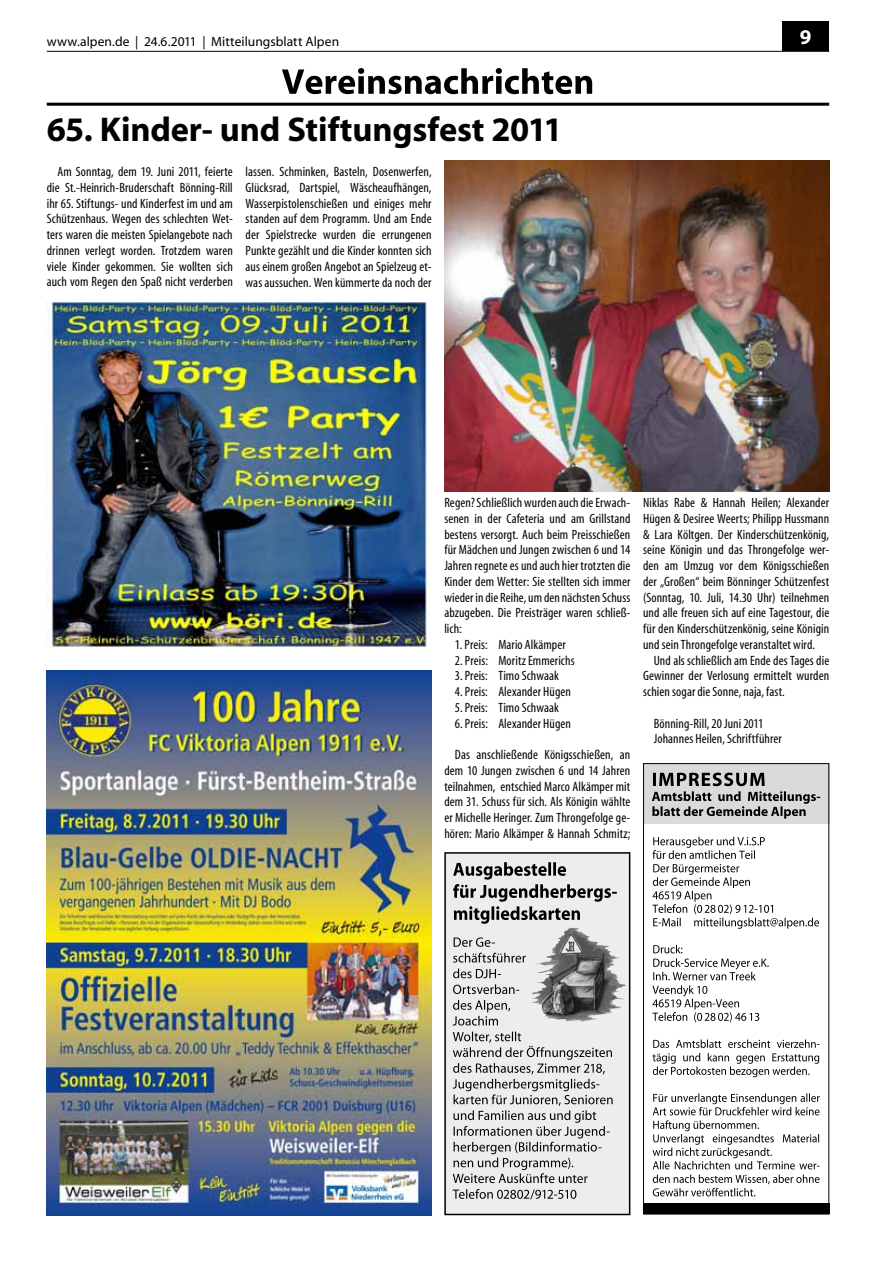
<style>
.page{position:relative;width:893px;height:1263px;background:#fff}
.page>*{position:absolute;margin:0;border:0;box-sizing:border-box;transform-origin:0 0}
.t1{font:700 34.5px "Myriad";letter-spacing:-.005em;color:#000}
.t2{font:700 21px "Myriad";color:#fff}
.t3{font:condensed 13.5px/15.8px "Myriad";letter-spacing:.005em;color:#000;text-align:justify}
.t4{font:13.5px "Myriad";color:#000}
</style>
<div class="page">
<div style="left:782px;top:21px;width:47px;height:30px;background:#000"></div>
<hr style="left:47px;top:51px;width:782px;height:1px;background:#000">
<hr style="left:47px;top:103px;width:782px;height:3px;background:#000">
<svg style="left:282px;top:68px;width:310px;height:26px"></svg>
<div style="left:643px;top:764px;width:186px;height:60px;background:#d9dadb"></div>
<svg style="left:652px;top:772px;width:168px;height:47px"></svg>
<div style="left:643px;top:1203px;width:186px;height:11px;background:#000"></div>
<div style="left:643px;top:763px;width:186px;height:451px;border:1px solid #000"></div>
<svg style="left:652px;top:837px;width:167px;height:92px"></svg>
<svg style="left:652px;top:945px;width:117px;height:77px"></svg>
<svg style="left:653px;top:1039px;width:167px;height:38px"></svg>
<svg style="left:653px;top:1093px;width:167px;height:103px"></svg>
<svg style="left:447px;top:855px;width:180px;height:357px;background:#d3d4d4"></svg>
<div style="left:444px;top:852px;width:186px;height:363px;border:2px solid #000"></div>
<img style="left:532px;top:927px;width:40px;height:72px">
<svg style="left:453px;top:862px;width:164px;height:62px;background:#b4b5b5"></svg>
<svg style="left:453px;top:1189px;width:123px;height:10px"></svg>
<svg style="left:453px;top:1031px;width:160px;height:152px;background:#c8c9c9"></svg>
<svg style="left:453px;top:1000px;width:57px;height:25px"></svg>
<svg style="left:453px;top:984px;width:66px;height:10px"></svg>
<svg style="left:453px;top:968px;width:48px;height:10px"></svg>
<svg style="left:453px;top:953px;width:73px;height:9px"></svg>
<svg style="left:454px;top:937px;width:41px;height:10px"></svg>
<img style="left:47px;top:302px;width:380px;height:345px">
<img style="left:444px;top:160px;width:385px;height:331px">
<img style="left:47px;top:670px;width:385px;height:546px">
<p class="t4" style="left:47px;top:35px;width:294px">www.alpen.de | 24.6.2011 | Mitteilungsblatt Alpen</p>
<h2 class="t2" style="left:800px;top:26px;width:13px">9</h2>
<h1 class="t1" style="left:47px;top:112px;width:517px">65. Kinder- und Stiftungsfest 2011</h1>
<p class="t3" style="left:47px;top:164px;width:188px;text-indent:11px">Am Sonntag, dem 19. Juni 2011, feierte die St.-Heinrich-Bruderschaft Bönning-Rill ihr 65. Stiftungs- und Kinderfest im und am Schützenhaus. Wegen des schlechten Wet&shy;ters waren die meisten Spielangebote nach drinnen verlegt worden. Trotzdem waren viele Kinder gekommen. Sie wollten sich auch vom Regen den Spaß nicht verderben</p>
<p class="t3" style="left:246px;top:164px;width:188px">lassen. Schminken, Basteln, Dosenwerfen, Glücksrad, Dartspiel, Wäscheaufhängen, Wasserpistolenschießen und einiges mehr standen auf dem Programm. Und am Ende der Spielstrecke wurden die errungenen Punkte gezählt und die Kinder konnten sich aus einem großen Angebot an Spielzeug et&shy;was aussuchen. Wen kümmerte da noch der</p>
<p class="t3" style="left:444px;top:495px;width:188px">Regen? Schließlich wurden auch die Erwach&shy;senen in der Cafeteria und am Grillstand bestens versorgt. Auch beim Preisschießen für Mädchen und Jungen zwischen 6 und 14<br>Jahren regnete es und auch hier trotzten die Kinder dem Wetter: Sie stellten sich immer wieder in die Reihe, um den nächsten Schuss abzugeben. Die Preisträger waren schließ&shy;lich:</p>
<p class="t3" style="left:455px;top:637px;width:112px">1. Preis: Mario Alkämper</p>
<p class="t3" style="left:455px;top:653px;width:121px">2. Preis: Moritz Emmerichs</p>
<p class="t3" style="left:455px;top:669px;width:105px">3. Preis: Timo Schwaak</p>
<p class="t3" style="left:455px;top:684px;width:118px">4. Preis: Alexander Hügen</p>
<p class="t3" style="left:455px;top:700px;width:105px">5. Preis: Timo Schwaak</p>
<p class="t3" style="left:455px;top:716px;width:118px">6. Preis: Alexander Hügen</p>
<p class="t3" style="left:444px;top:747px;width:188px;text-indent:11px">Das anschließende Königsschießen, an dem 10 Jungen zwischen 6 und 14 Jahren teilnahmen, entschied Marco Alkämper mit dem 31. Schuss für sich. Als Königin wählte er Michelle Heringer. Zum Throngefolge ge&shy;hören: Mario Alkämper &amp; Hannah Schmitz;</p>
<p class="t3" style="left:643px;top:495px;width:188px">Niklas Rabe &amp; Hannah Heilen; Alexander Hügen &amp; Desiree Weerts; Philipp Hussmann &amp; Lara Költgen. Der Kinderschützenkönig, seine Königin und das Throngefolge wer&shy;den am Umzug vor dem Königsschießen der „Großen“ beim Bönninger Schützenfest (Sonntag, 10. Juli, 14.30 Uhr) teilnehmen und alle freuen sich auf eine Tagestour, die für den Kinderschützenkönig, seine Königin und sein Throngefolge veranstaltet wird.</p>
<p class="t3" style="left:643px;top:653px;width:188px;text-indent:11px">Und als schließlich am Ende des Tages die Gewinner der Verlosung ermittelt wurden schien sogar die Sonne, naja, fast.</p>
<p class="t3" style="left:654px;top:716px;width:130px">Bönning-Rill, 20 Juni 2011<br>Johannes Heilen, Schriftführer</p>
</div>
